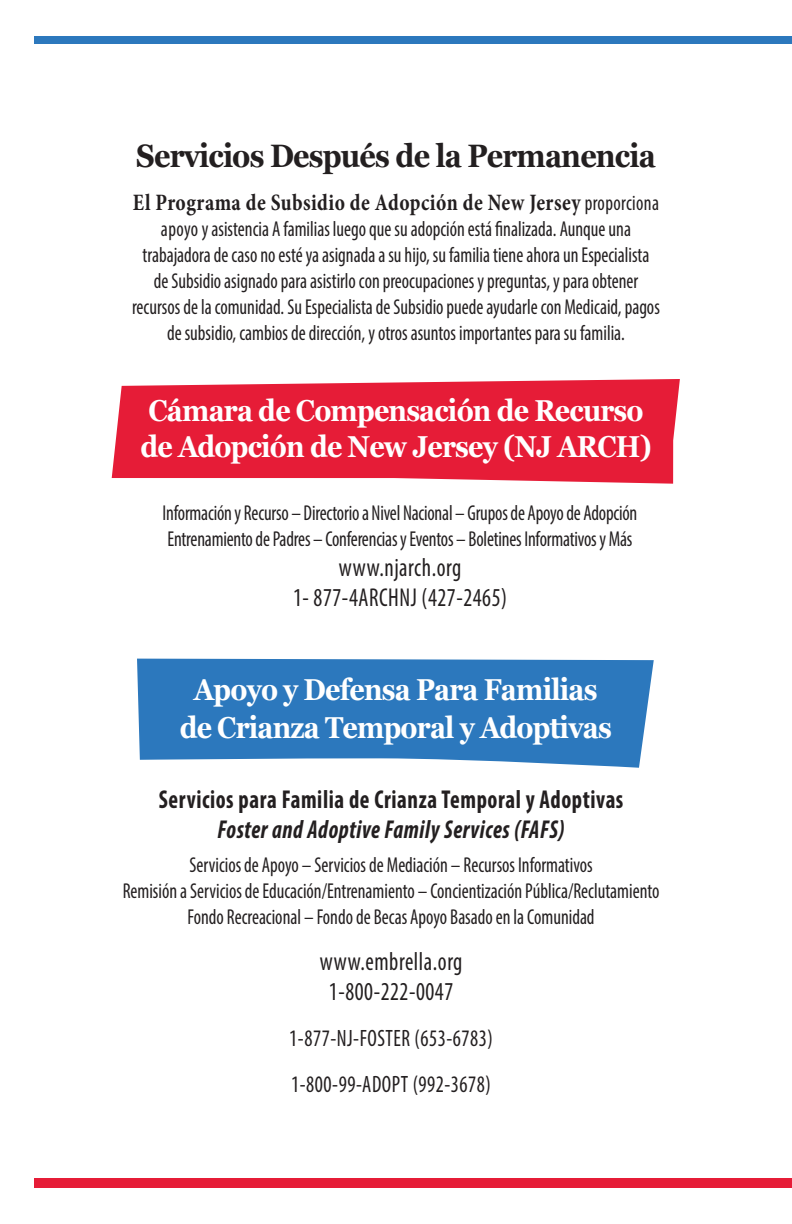
<style>
.page{position:relative;width:792px;height:1224px;background:#fff}
.page>*{position:absolute;margin:0;border:0;box-sizing:border-box;transform-origin:0 0}
.t1{font:700 32.4px "Georgia";letter-spacing:-.03em;color:#231f20;scale:.89 1}
.t2{font:700 30.2px/36px "Georgia";letter-spacing:-.03em;color:#fff;scale:.89 1}
.t3{font:condensed 26px/30px "Myriad Pro";letter-spacing:.025em;color:#231f20;text-align:center;scale:.89 1}
.t4{font:700 condensed 26px "Myriad Pro";letter-spacing:.025em;color:#231f20;scale:.89 1}
.t5{font:italic 700 condensed 26px "Myriad Pro";letter-spacing:.025em;color:#231f20;scale:.89 1}
.t6{font:700 condensed 23.8px "Minion Pro";letter-spacing:.02em;color:#231f20;scale:.89 1}
.t7{font:condensed 23.8px/46px "Myriad Pro";letter-spacing:.025em;color:#231f20;scale:.89 1}
.t8{font:condensed 21.6px/26px "Myriad Pro";color:#231f20;text-align:center;scale:.89 1}
.s1{font-family:"Myriad Pro";font-weight:400;font-size:21.6px}
</style>
<div class="page">
<div style="left:35px;top:36px;width:757px;height:7px;background:#2c78bd"></div>
<div style="left:35px;top:1178px;width:757px;height:10px;background:#e61c37"></div>
<svg style="left:112px;top:379px;width:568px;height:105px;fill:#e61c37"></svg>
<svg style="left:137px;top:659px;width:517px;height:109px;fill:#2c78bd"></svg>
<h1 class="t1" style="left:136px;top:135px;width:585px">Servicios Después de la Permanencia</h1>
<p class="t6" style="left:133px;top:186px;width:593px">El Programa de Subsidio de Adopción de New Jersey <span class="s1">proporciona</span></p>
<p class="t8" style="left:132px;top:216px;width:594px">apoyo y asistencia A familias luego que su adopción está finalizada. Aunque una trabajadora de caso no esté ya asignada a su hijo, su familia tiene ahora un Especialista<br>de Subsidio asignado para asistirlo con preocupaciones y preguntas, y para obtener recursos de la comunidad. Su Especialista de Subsidio puede ayudarle con Medicaid, pagos de subsidio, cambios de dirección, y otros asuntos importantes para su familia.</p>
<h2 class="t2" style="left:140px;top:393px;width:576px">Cámara de Compensación de Recurso de Adopción de New Jersey (NJ ARCH)</h2>
<p class="t8" style="left:163px;top:500px;width:535px;text-align:left">Información y Recurso – Directorio a Nivel Nacional – Grupos de Apoyo de Adopción<br>Entrenamiento de Padres – Conferencias y Eventos – Boletines Informativos y Más</p>
<p class="t3" style="left:293px;top:552px;width:242px">www.njarch.org<br>1- 877-4ARCHNJ (427-2465)</p>
<h2 class="t2" style="left:180px;top:670px;width:487px;line-height:38px;text-align:center">Apoyo y Defensa Para Familias de Crianza Temporal y Adoptivas</h2>
<p class="t4" style="left:159px;top:783px;width:524px">Servicios para Familia de Crianza Temporal y Adoptivas</p>
<p class="t5" style="left:218px;top:813px;width:391px">Foster and Adoptive Family Services (FAFS)</p>
<p class="t8" style="left:123px;top:851px;width:605px">Servicios de Apoyo – Servicios de Mediación – Recursos Informativos<br>Remisión a Servicios de Educación/Entrenamiento – Concientización Pública/Reclutamiento<br>Fondo Recreacional – Fondo de Becas Apoyo Basado en la Comunidad</p>
<p class="t3" style="left:320px;top:946px;width:162px">www.embrella.org<br>1-800-222-0047</p>
<p class="t7" style="left:289px;top:1015px;width:230px">1-877-NJ-FOSTER (653-6783)<br>1-800-99-ADOPT (992-3678)</p>
</div>
